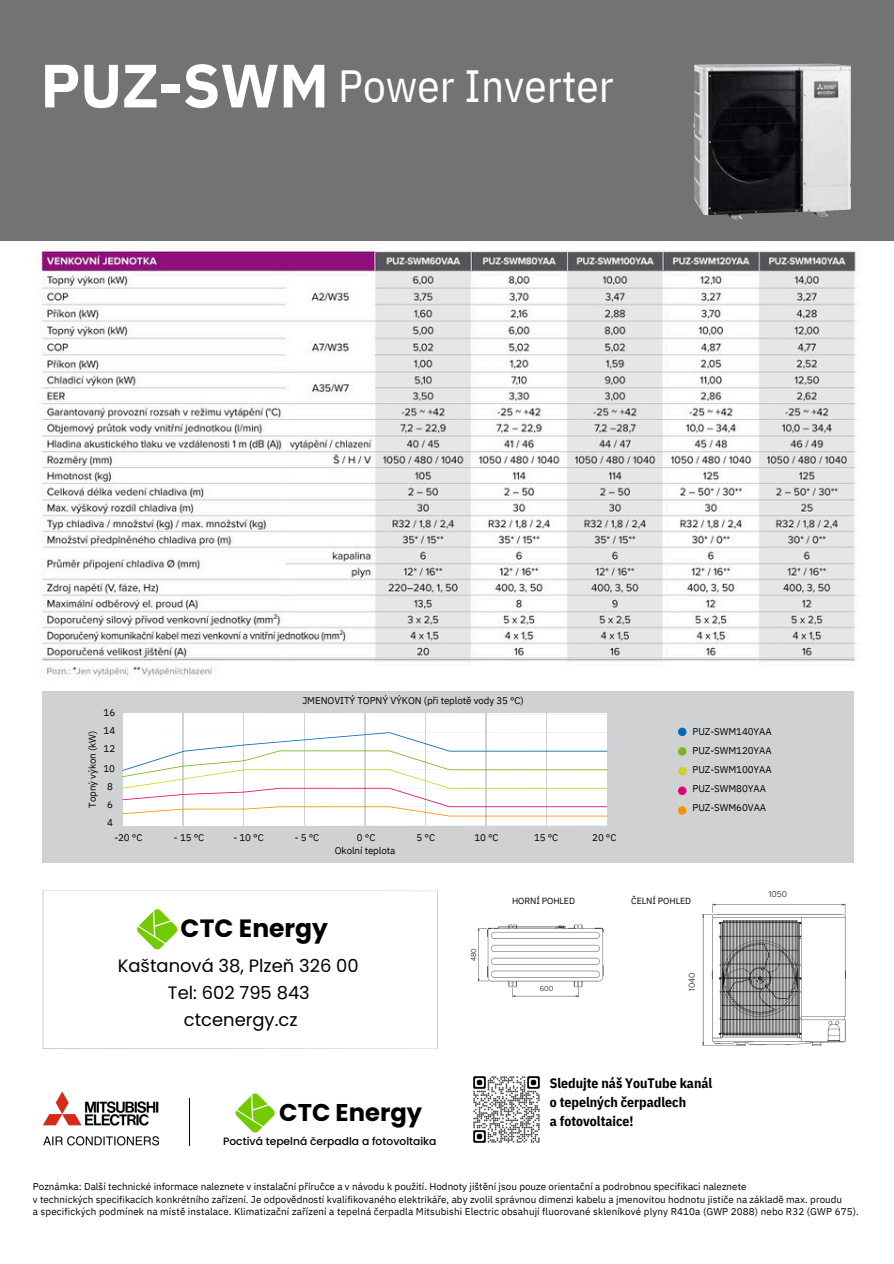
<style>
.page{position:relative;width:894px;height:1264px;background:#fff}
.page>*{position:absolute;margin:0;border:0;box-sizing:border-box;transform-origin:0 0}
.t1{font:700 61.05px "IBM Plex Sans";letter-spacing:-.01em;color:#fff}
.t2{font:45px "IBM Plex Sans Cond";letter-spacing:.005em;color:#fff}
.t3{font:700 25.05px "Poppins";color:#000}
.t4{font:700 24.3px "Poppins";color:#000}
.t5{font:17.85px/26.8px "Poppins";color:#000;text-align:center}
.t6{font:700 13.8px/19px "IBM Plex Sans Cond";color:#000}
.t7{font:500 10.65px "Poppins";color:#000}
.t8{font:9.9px "IBM Plex Sans";letter-spacing:.005em;color:#000}
.t9{font:9.75px/18px "IBM Plex Sans";letter-spacing:-.01em;color:#000;text-align:justify}
.t10{font:8.85px "IBM Plex Sans";letter-spacing:-.01em;color:#000}
.t11{font:300 8.7px "Proxima Nova";color:#000}
.t12{font:300 7.5px "Proxima Nova";color:#000}
</style>
<div class="page">
<div style="left:0;top:0;width:893px;height:240px;background:#737373"></div>
<img style="left:693px;top:64px;width:157px;height:156px">
<img style="left:477px;top:924px;width:127px;height:74px">
<div style="left:43px;top:691px;width:810px;height:171px;background:#d0d1d2"></div>
<div style="left:122px;top:713px;width:485px;height:112px;background:#fff"></div>
<hr style="left:122px;top:714px;width:485px;height:1px;background:#d0d1d2">
<hr style="left:122px;top:713px;width:1px;height:112px;background:#d0d1d2">
<hr style="left:183px;top:713px;width:1px;height:112px;background:#d0d1d2">
<hr style="left:364px;top:713px;width:1px;height:112px;background:#d0d1d2">
<hr style="left:425px;top:713px;width:1px;height:112px;background:#d0d1d2">
<hr style="left:486px;top:713px;width:1px;height:112px;background:#d0d1d2">
<hr style="left:546px;top:713px;width:1px;height:112px;background:#d0d1d2">
<hr style="left:243px;top:713px;width:1px;height:112px;background:#d0d1d2">
<hr style="left:304px;top:713px;width:1px;height:112px;background:#d0d1d2">
<svg style="left:677px;top:727px;width:9px;height:9px"></svg>
<div style="left:677px;top:747px;width:9px;height:8px;background:#7ab51d;border-radius:50%"></div>
<div style="left:677px;top:767px;width:9px;height:8px;background:#cbd422;border-radius:50%"></div>
<svg style="left:677px;top:786px;width:9px;height:9px"></svg>
<div style="left:677px;top:806px;width:9px;height:8px;background:#f39400;border-radius:50%"></div>
<svg style="left:122px;top:732px;width:485px;height:84px"></svg>
<img style="left:702px;top:903px;width:145px;height:143px">
<img style="left:41px;top:249px;width:815px;height:428px">
<svg style="left:43px;top:890px;width:395px;height:158px"></svg>
<img style="left:43px;top:1091px;width:116px;height:55px">
<hr style="left:189px;top:1097px;width:1px;height:47px;background:#000">
<hr style="left:189px;top:1099px;width:1px;height:46px;background:#000">
<svg style="left:235px;top:1093px;width:40px;height:39px"></svg>
<img style="left:473px;top:1076px;width:67px;height:67px">
<p class="t1" style="left:40px;top:45px;width:290px">PUZ-SWM</p>
<p class="t2" style="left:338px;top:56px;width:277px">Power Inverter</p>
<p class="t9" style="left:104px;top:703px;width:13px">16<br>14<br>12</p>
<p class="t9" style="left:103px;top:759px;width:13px;text-align:center">10<br>8<br>6<br>4</p>
<h3 class="t9" style="left:83px;top:807px;width:78px;rotate:-90deg">Topný výkon (kW)</h3>
<h6 class="t9" style="left:302px;top:691px;width:223px">JMENOVITÝ TOPNÝ VÝKON (při teplotě vody 35 °C)</h6>
<h6 class="t9" style="left:114px;top:828px;width:30px">-20 °C</h6>
<h6 class="t9" style="left:174px;top:828px;width:32px">- 15 °C</h6>
<h6 class="t9" style="left:233px;top:828px;width:32px">- 10 °C</h6>
<p class="t9" style="left:294px;top:828px;width:26px">-5°C</p>
<h6 class="t9" style="left:357px;top:828px;width:20px">0 °C</h6>
<h6 class="t9" style="left:335px;top:841px;width:62px">Okolní teplota</h6>
<p class="t9" style="left:416px;top:828px;width:20px">5 °C</p>
<h6 class="t9" style="left:474px;top:828px;width:26px">10 °C</h6>
<h6 class="t9" style="left:534px;top:828px;width:26px">15 °C</h6>
<h6 class="t9" style="left:592px;top:828px;width:26px">20 °C</h6>
<h6 class="t9" style="left:692px;top:721px;width:81px;line-height:19.2px;text-align:left">PUZ-SWM140YAA<br>PUZ-SWM120YAA<br>PUZ-SWM100YAA<br>PUZ-SWM80YAA<br>PUZ-SWM60VAA</h6>
<p class="t3" style="left:180px;top:911px;width:149px">CTC Energy</p>
<p class="t5" style="left:118px;top:952px;width:242px">Kaštanová 38, Plzeň 326 00<br>Tel: 602 795 843 ctcenergy.cz</p>
<h5 class="t4" style="left:279px;top:1095px;width:144px">CTC Energy</h5>
<p class="t7" style="left:223px;top:1133px;width:215px">Poctivá tepelná čerpadla a fotovoltaika</p>
<h3 class="t12" style="left:469px;top:961px;width:14px;rotate:-90deg">480</h3>
<h4 class="t10" style="left:512px;top:894px;width:64px">HORNÍ POHLED</h4>
<p class="t10" style="left:631px;top:894px;width:61px">ČELNÍ POHLED</p>
<p class="t12" style="left:539px;top:984px;width:15px">600</p>
<p class="t11" style="left:686px;top:990px;width:20px;rotate:-90deg">1040</p>
<p class="t6" style="left:549px;top:1072px;width:164px">Sledujte náš YouTube kanál o tepelných čerpadlech<br>a fotovoltaice!</p>
<p class="t11" style="left:768px;top:889px;width:20px">1050</p>
<p class="t8" style="left:33px;top:1179px;width:715px">Poznámka: Další technické informace naleznete v instalační příručce a v návodu k použití. Hodnoty jištění jsou pouze orientační a podrobnou specifikaci naleznete</p>
<p class="t8" style="left:33px;top:1192px;width:810px">v technických specifikacích konkrétního zařízení. Je odpovědností kvalifikovaného elektrikáře, aby zvolil správnou dimenzi kabelu a jmenovitou hodnotu jističe na základě max. proudu</p>
<p class="t8" style="left:33px;top:1204px;width:827px">a specifických podmínek na místě instalace. Klimatizační zařízení a tepelná čerpadla Mitsubishi Electric obsahují fluorované skleníkové plyny R410a (GWP 2088) nebo R32 (GWP 675).</p>
</div>
